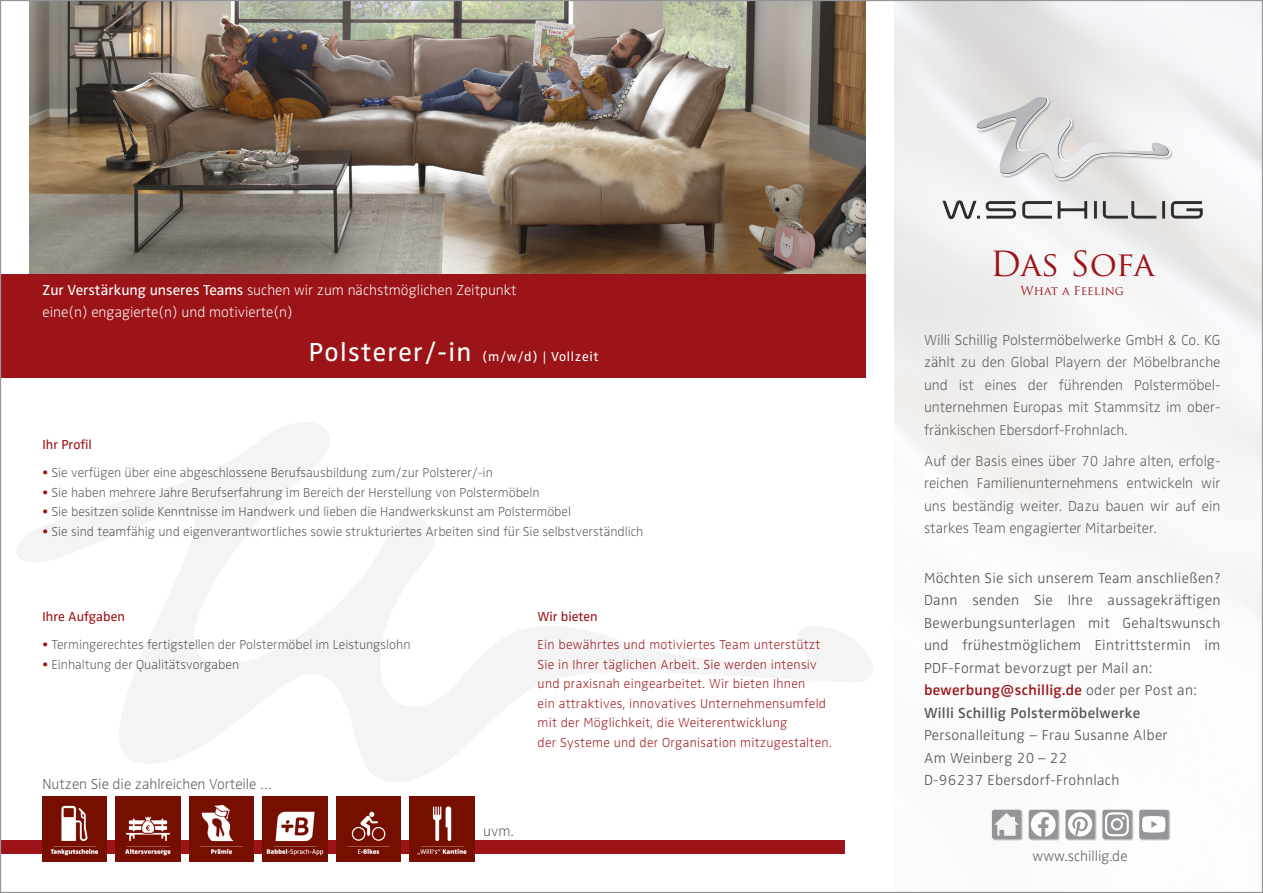
<style>
.page{position:relative;width:1263px;height:893px;background:#fff}
.page>*{position:absolute;margin:0;border:0;box-sizing:border-box;transform-origin:0 0}
.Headline_Front{font:33.75px "Trajan Pro";letter-spacing:-.01em;color:#9c1418}
.WB_Bodytext_deutsch{font:300 expanded 15px/22.5px "Zwo Pro";color:#57585a;text-align:justify}
.WB_Bodytext_deutsch-2{font:300 15px/22.5px "Zwo Pro";letter-spacing:.02em;color:#57585a;text-align:justify}
.WB_Bodytext_deutsch-3{font:300 expanded 15px "Zwo Pro";color:#fff}
.WB_Bodytext_deutsch-4{font:600 15px "Zwo Pro";letter-spacing:.02em;color:#9c1418}
.Aufzählung{font:300 expanded 13.5px "Zwo Pro";color:#57585a}
.WB_Bodytext_deutsch-5{font:300 expanded 13.5px/19.5px "Zwo Pro";letter-spacing:.02em;color:#9c1418}
.t1{font:13.5px "Zwo Pro";letter-spacing:.05em;color:#fff}
.Aufzählung-2{font:13.5px "Zwo Pro";color:#9c1418}
.WB_Bodytext_deutsch-6{font:13.5px "Zwo Pro";color:#9c1418}
.Subhead_Front{font:12px "Trajan Pro";color:#9c1418}
.s1{font-weight:400;font-stretch:normal}
.s2{font-size:27px}
.s3{color:#9c1418}
.s4{font-weight:300;color:#57585a}
.s5{font-weight:600}
</style>
<div class="page">
<img style="left:29px;top:2px;width:837px;height:272px">
<img style="left:895px;top:2px;width:366px;height:836px">
<div style="left:0;top:274px;width:866px;height:104px;background:#9c1418"></div>
<div style="left:0;top:840px;width:844px;height:14px;background:#9c1418"></div>
<div style="left:992px;top:810px;width:178px;height:31px;background:#231f20;opacity:.4"></div>
<div style="left:1139px;top:810px;width:29px;height:29px;background:#939598;border-radius:2px"></div>
<svg style="left:1142px;top:816px;width:23px;height:17px"></svg>
<div style="left:1065px;top:810px;width:29px;height:29px;background:#939598;border-radius:2px"></div>
<svg style="left:1068px;top:812px;width:24px;height:24px"></svg>
<div style="left:1102px;top:810px;width:29px;height:29px;background:#939598;border-radius:2px"></div>
<svg style="left:1105px;top:812px;width:24px;height:24px"></svg>
<div style="left:1029px;top:810px;width:29px;height:29px;background:#939598;border-radius:2px"></div>
<svg style="left:1031px;top:812px;width:24px;height:25px"></svg>
<div style="left:992px;top:810px;width:29px;height:29px;background:#939598;border-radius:2px"></div>
<svg style="left:994px;top:813px;width:25px;height:23px"></svg>
<img style="left:942px;top:97px;width:260px;height:121px">
<img style="left:116px;top:797px;width:64px;height:64px">
<img style="left:263px;top:797px;width:64px;height:64px">
<img style="left:336px;top:797px;width:65px;height:64px">
<img style="left:410px;top:797px;width:64px;height:64px">
<img style="left:189px;top:797px;width:65px;height:64px">
<img style="left:43px;top:797px;width:64px;height:64px">
<svg style="left:17px;top:401px;width:879px;height:391px"></svg>
<p class="Headline_Front" style="left:990px;top:242px;width:166px">Das Sofa</p>
<p class="WB_Bodytext_deutsch-3" style="left:43px;top:281px;width:476px"><span class="s1">Zur Verstärkung unseres Teams</span> suchen wir zum nächstmöglichen Zeitpunkt</p>
<p class="Subhead_Front" style="left:1020px;top:283px;width:105px">What a Feeling</p>
<p class="WB_Bodytext_deutsch-3" style="left:43px;top:304px;width:252px">eine(n) engagierte(n) und motivierte(n)</p>
<p class="t1" style="left:309px;top:349px;width:291px"><span class="s2">Polsterer/-in</span> (m/w/d) | Vollzeit</p>
<p class="Aufzählung-2" style="left:43px;top:437px;width:51px">Ihr Profil</p>
<p class="Aufzählung" style="left:43px;top:465px;width:452px"><span class="s3">•</span> Sie verfügen über eine abgeschlossene Berufsausbildung zum/zur Polsterer/-in</p>
<p class="Aufzählung" style="left:43px;top:485px;width:499px"><span class="s3">•</span> Sie haben mehrere Jahre Berufserfahrung im Bereich der Herstellung von Polstermöbeln</p>
<p class="Aufzählung" style="left:43px;top:504px;width:530px"><span class="s3">•</span> Sie besitzen solide Kenntnisse im Handwerk und lieben die Handwerkskunst am Polstermöbel</p>
<p class="Aufzählung" style="left:43px;top:524px;width:602px"><span class="s3">•</span> Sie sind teamfähig und eigenverantwortliches sowie strukturiertes Arbeiten sind für Sie selbstverständlich</p>
<p class="Aufzählung-2" style="left:43px;top:609px;width:84px">Ihre Aufgaben</p>
<p class="Aufzählung" style="left:43px;top:637px;width:369px"><span class="s3">•</span> Termingerechtes fertigstellen der Polstermöbel im Leistungslohn</p>
<p class="Aufzählung" style="left:43px;top:657px;width:198px"><span class="s3">•</span> Einhaltung der Qualitätsvorgaben</p>
<p class="WB_Bodytext_deutsch" style="left:42px;top:773px;width:231px">Nutzen Sie die zahlreichen Vorteile …</p>
<p class="WB_Bodytext_deutsch-6" style="left:538px;top:609px;width:62px">Wir bieten</p>
<p class="WB_Bodytext_deutsch-5" style="left:538px;top:636px;width:296px">Ein bewährtes und motiviertes Team unterstützt Sie in Ihrer täglichen Arbeit. Sie werden intensiv und praxisnah eingearbeitet. Wir bieten Ihnen<br>ein attraktives, innovatives Unternehmensumfeld mit der Möglichkeit, die Weiterentwicklung<br>der Systeme und der Organisation mitzugestalten.</p>
<p class="WB_Bodytext_deutsch" style="left:483px;top:820px;width:32px">uvm.</p>
<p class="WB_Bodytext_deutsch" style="left:924px;top:329px;width:298px">Willi Schillig Polstermöbelwerke GmbH &amp; Co. KG zählt zu den Global Playern der Möbelbranche und ist eines der führenden Polstermöbel&shy;unternehmen Europas mit Stammsitz im ober&shy;fränkischen Ebersdorf-Frohnlach.</p>
<p class="WB_Bodytext_deutsch" style="left:924px;top:450px;width:298px">Auf der Basis eines über 70 Jahre alten, erfolg&shy;reichen Familienunternehmens entwickeln wir uns beständig weiter. Dazu bauen wir auf ein starkes Team engagierter Mitarbeiter.</p>
<p class="WB_Bodytext_deutsch-2" style="left:924px;top:567px;width:298px">Möchten Sie sich unserem Team anschließen?<br>Dann senden Sie Ihre aussagekräftigen Bewerbungsunterlagen mit Gehaltswunsch und frühestmöglichem Eintrittstermin im PDF-Format bevorzugt per Mail an:</p>
<p class="WB_Bodytext_deutsch-4" style="left:924px;top:681px;width:274px">bewerbung@schillig.de <span class="s4">oder per Post an:</span></p>
<p class="WB_Bodytext_deutsch-2" style="left:924px;top:702px;width:245px"><span class="s5">Willi Schillig Polstermöbelwerke<br></span>Personalleitung – Frau Susanne Alber</p>
<p class="WB_Bodytext_deutsch-2" style="left:924px;top:747px;width:145px">Am Weinberg 20 – 22</p>
<p class="WB_Bodytext_deutsch-2" style="left:924px;top:769px;width:197px">D-96237 Ebersdorf-Frohnlach</p>
<p class="WB_Bodytext_deutsch" style="left:1032px;top:845px;width:97px">www.schillig.de</p>
</div>
